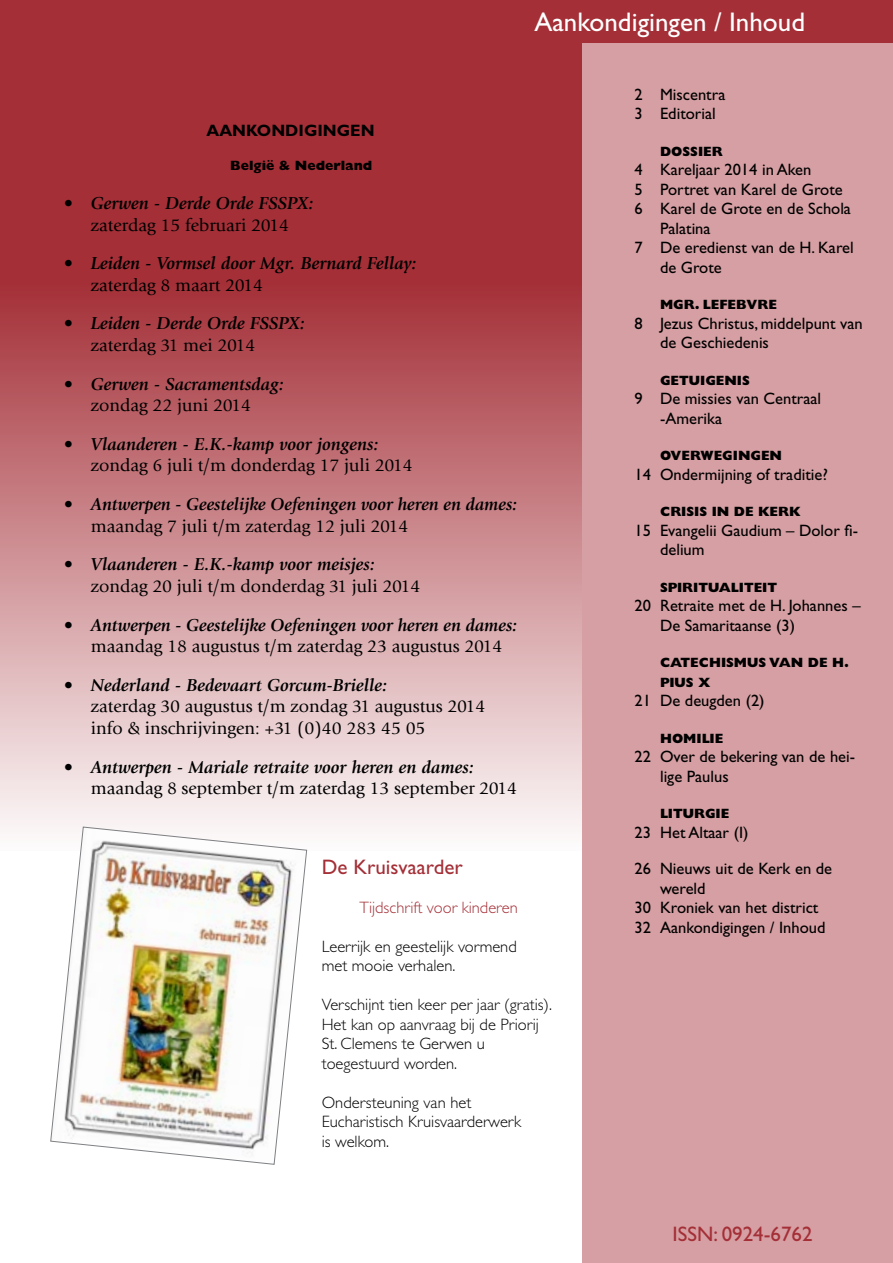
<style>
.page{position:relative;width:893px;height:1263px;background:#fff}
.page>*{position:absolute;margin:0;border:0;box-sizing:border-box;transform-origin:0 0}
.t1{font:27px "Gill Sans Std";color:#fff}
.t2{font:21px "Gill Sans Std";color:#a42f37}
.t3{font:italic 700 18px "Giovanni Std";color:#000}
.t4{font:18px/21.6px "Giovanni Std";color:#000}
.t5{font:16.5px/19.5px "Gill Sans Std";color:#000}
.t6{font:300 16.5px/19.5px "Gill Sans Std";color:#000}
.t7{font:300 16.5px "Gill Sans Std";color:#a42f37}
.t8{font:700 16.5px "Gill Sans Std";color:#000}
.t9{font:800 13.5px/19.5px "Gill Sans Std";color:#000}
</style>
<div class="page">
<svg style="left:0;top:43px;width:583px;height:807px;background:#c2757a"></svg>
<div style="left:583px;top:43px;width:310px;height:1220px;background:#d59fa3"></div>
<div style="left:0;top:0;width:893px;height:43px;background:#a42f37"></div>
<img style="left:50px;top:826px;width:257px;height:339px">
<h1 class="t1" style="left:534px;top:6px;width:272px">Aankondigingen / Inhoud</h1>
<p class="t8" style="left:206px;top:121px;width:170px">AANKONDIGINGEN</p>
<p class="t9" style="left:230px;top:156px;width:144px">België &amp; Nederland</p>
<p class="t3" style="left:64px;top:193px;width:252px">• Gerwen - Derde Orde FSSPX:</p>
<p class="t4" style="left:91px;top:214px;width:200px">zaterdag 15 februari 2014</p>
<p class="t3" style="left:64px;top:253px;width:355px">• Leiden - Vormsel door Mgr. Bernard Fellay:</p>
<p class="t4" style="left:91px;top:274px;width:174px">zaterdag 8 maart 2014</p>
<p class="t3" style="left:64px;top:314px;width:243px">• Leiden - Derde Orde FSSPX:</p>
<p class="t4" style="left:91px;top:334px;width:166px">zaterdag 31 mei 2014</p>
<p class="t3" style="left:64px;top:374px;width:222px">• Gerwen - Sacramentsdag:</p>
<p class="t4" style="left:91px;top:395px;width:162px">zondag 22 juni 2014</p>
<p class="t3" style="left:64px;top:434px;width:316px">• Vlaanderen - E.K.-kamp voor jongens:</p>
<p class="t4" style="left:91px;top:455px;width:323px">zondag 6 juli t/m donderdag 17 juli 2014</p>
<p class="t3" style="left:64px;top:494px;width:455px">• Antwerpen - Geestelijke Oefeningen voor heren en dames:</p>
<p class="t4" style="left:91px;top:515px;width:319px">maandag 7 juli t/m zaterdag 12 juli 2014</p>
<p class="t3" style="left:64px;top:554px;width:313px">• Vlaanderen - E.K.-kamp voor meisjes:</p>
<p class="t4" style="left:91px;top:575px;width:331px">zondag 20 juli t/m donderdag 31 juli 2014</p>
<p class="t3" style="left:64px;top:615px;width:455px">• Antwerpen - Geestelijke Oefeningen voor heren en dames:</p>
<p class="t4" style="left:91px;top:636px;width:413px">maandag 18 augustus t/m zaterdag 23 augustus 2014</p>
<p class="t3" style="left:64px;top:675px;width:325px">• Nederland - Bedevaart Gorcum-Brielle:</p>
<p class="t4" style="left:91px;top:696px;width:396px">zaterdag 30 augustus t/m zondag 31 augustus 2014 info &amp; inschrijvingen: +31 (0)40 283 45 05</p>
<p class="t3" style="left:64px;top:757px;width:412px">• Antwerpen - Mariale retraite voor heren en dames:</p>
<p class="t4" style="left:91px;top:778px;width:428px">maandag 8 september t/m zaterdag 13 september 2014</p>
<p class="t2" style="left:322px;top:855px;width:143px">De Kruisvaarder</p>
<p class="t7" style="left:360px;top:898px;width:160px">Tijdschrift voor kinderen</p>
<p class="t6" style="left:322px;top:937px;width:197px">Leerrijk en geestelijk vormend met mooie verhalen.</p>
<p class="t6" style="left:322px;top:995px;width:232px">Verschijnt tien keer per jaar (gratis).<br>Het kan op aanvraag bij de Priorij<br>St. Clemens te Gerwen u toegestuurd worden.</p>
<p class="t6" style="left:322px;top:1093px;width:201px">Ondersteuning van het<br>Eucharistisch Kruisvaarderwerk is welkom.</p>
<p class="t5" style="left:635px;top:85px;width:92px">2 Miscentra<br>3 Editorial</p>
<p class="t9" style="left:660px;top:141px;width:64px">DOSSIER</p>
<p class="t5" style="left:634px;top:160px;width:178px">4 Kareljaar 2014 in Aken</p>
<p class="t5" style="left:634px;top:180px;width:210px">5 Portret van Karel de Grote</p>
<p class="t5" style="left:634px;top:199px;width:218px">6 Karel de Grote en de Schola</p>
<p class="t5" style="left:660px;top:219px;width:52px">Palatina</p>
<p class="t5" style="left:634px;top:238px;width:221px">7 De eredienst van de H. Karel</p>
<p class="t5" style="left:660px;top:258px;width:63px">de Grote</p>
<p class="t9" style="left:660px;top:295px;width:118px">MGR. LEFEBVRE</p>
<p class="t5" style="left:660px;top:314px;width:204px;text-indent:-26px">8 Jezus Christus, middelpunt van de Geschiedenis</p>
<p class="t9" style="left:660px;top:370px;width:91px">GETUIGENIS</p>
<p class="t5" style="left:660px;top:389px;width:163px;text-indent:-26px">9 De missies van Centraal -Amerika</p>
<p class="t9" style="left:660px;top:446px;width:124px">OVERWEGINGEN</p>
<p class="t5" style="left:634px;top:465px;width:195px">14 Ondermijning of traditie?</p>
<p class="t9" style="left:660px;top:502px;width:142px">CRISIS IN DE KERK</p>
<p class="t5" style="left:660px;top:521px;width:199px;text-indent:-26px">15 Evangelii Gaudium – Dolor fi&shy;delium</p>
<p class="t9" style="left:660px;top:577px;width:119px">SPIRITUALITEIT</p>
<p class="t5" style="left:660px;top:596px;width:202px;text-indent:-26px">20 Retraite met de H. Johannes –<br>De Samaritaanse (3)</p>
<p class="t9" style="left:660px;top:653px;width:190px">CATECHISMUS VAN DE H.<br>PIUS X</p>
<p class="t5" style="left:634px;top:691px;width:132px">21 De deugden (2)</p>
<p class="t9" style="left:660px;top:728px;width:65px">HOMILIE</p>
<p class="t5" style="left:660px;top:747px;width:197px;text-indent:-26px">22 Over de bekering van de hei&shy;lige Paulus</p>
<p class="t9" style="left:660px;top:804px;width:71px">LITURGIE</p>
<p class="t5" style="left:634px;top:823px;width:115px">23 Het Altaar (I)</p>
<p class="t5" style="left:634px;top:859px;width:199px">26 Nieuws uit de Kerk en de</p>
<p class="t5" style="left:660px;top:879px;width:47px">wereld</p>
<p class="t5" style="left:634px;top:898px;width:185px">30 Kroniek van het district</p>
<p class="t5" style="left:634px;top:918px;width:192px">32 Aankondigingen / Inhoud</p>
<p class="t2" style="left:672px;top:1222px;width:142px">ISSN: 0924-6762</p>
</div>
